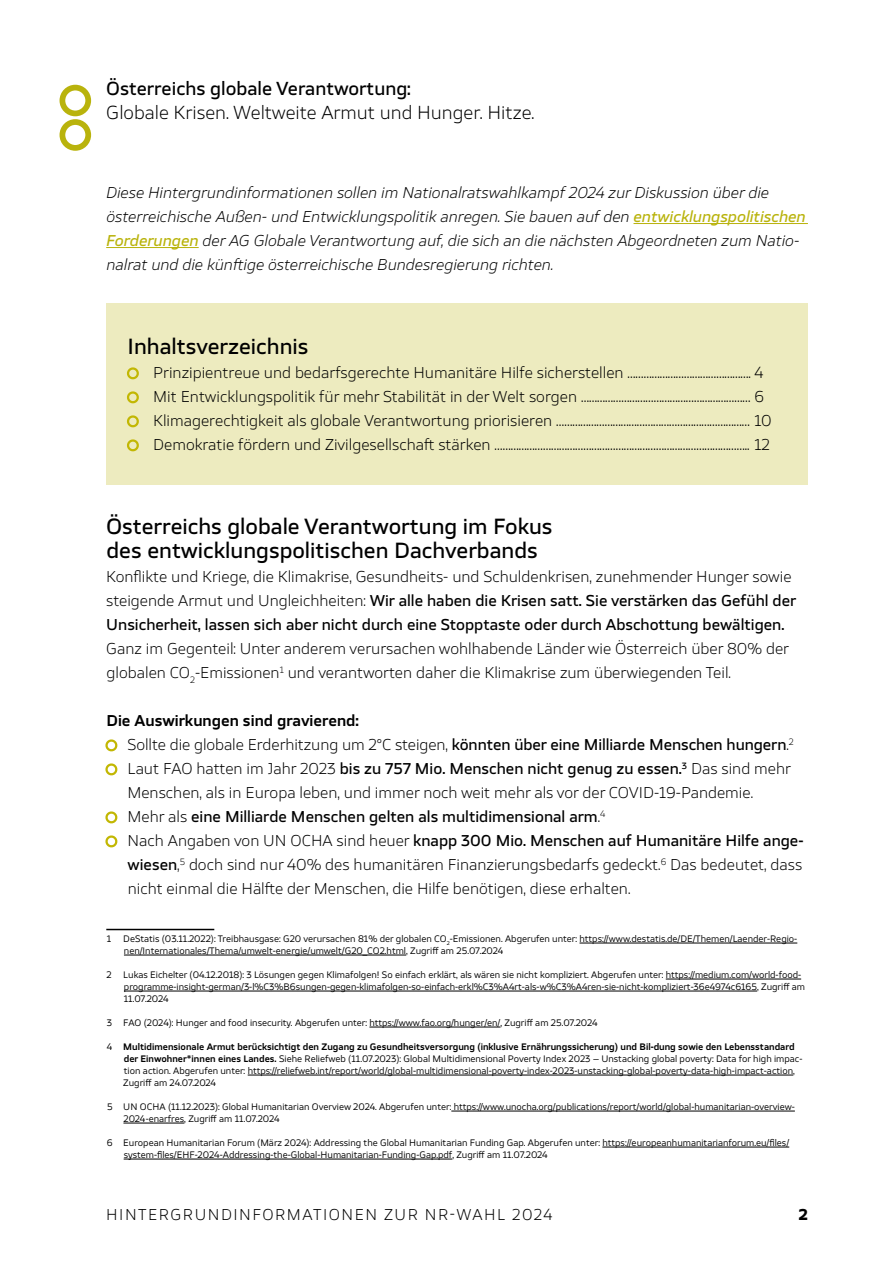
<style>
.page{position:relative;width:893px;height:1263px;background:#fff}
.page>*{position:absolute;margin:0;border:0;box-sizing:border-box;transform-origin:0 0}
._1_Headline_B{font:500 21px "TT Severs";color:#000}
.t1{font:300 18px "TT Severs";color:#000}
.t2{font:500 18px "TT Severs";color:#000}
._2_Text_normal{font:300 15px/24px "TT Severs";color:#000}
.TOC_body_text{font:300 15px "TT Severs";color:#000}
._2_Text_normal-2{font:italic 300 15px/24px "TT Severs";color:#000}
._2_Text_Aufzählung_1__Ebene{font:300 15px "TT Severs";letter-spacing:-.005em;color:#000}
._2_Text_normal-3{font:500 15px "TT Severs";color:#000}
._2_Text_normal-4{font:300 15px "TT Severs";letter-spacing:.1em;color:#000}
._2_Text_normal-5{font:600 15px "TT Severs";color:#000}
.t3{font:700 15px "TT Severs";color:#000}
._3_Fussnote{font:9px/12px "TT Severs";color:#000}
.s1{font-weight:500;color:#b9b30c}
.s2{color:#c2b703}
.s3{font-weight:500}
.s4{font-weight:300}
.s5{font-weight:600}
</style>
<div class="page">
<div style="left:60px;top:85px;width:31px;height:31px;border:6px solid #b9b30c;border-radius:50%"></div>
<div style="left:60px;top:119px;width:31px;height:32px;border:6px solid #b9b30c;border-radius:50%"></div>
<hr style="left:633px;top:223px;width:175px;height:1px;background:#b9b30c">
<hr style="left:106px;top:247px;width:93px;height:1px;background:#b9b30c">
<hr style="left:106px;top:929px;width:108px;height:1px;background:#000">
<hr style="left:579px;top:943px;width:218px;height:1px;background:#000">
<hr style="left:124px;top:955px;width:282px;height:1px;background:#000">
<hr style="left:666px;top:979px;width:135px;height:1px;background:#000">
<hr style="left:124px;top:991px;width:633px;height:1px;background:#000">
<hr style="left:369px;top:1027px;width:131px;height:1px;background:#000">
<hr style="left:248px;top:1075px;width:545px;height:1px;background:#000">
<hr style="left:451px;top:1111px;width:344px;height:1px;background:#000">
<hr style="left:123px;top:1123px;width:61px;height:1px;background:#000">
<hr style="left:602px;top:1147px;width:187px;height:1px;background:#000">
<hr style="left:124px;top:1159px;width:328px;height:1px;background:#000">
<div style="left:106px;top:303px;width:702px;height:182px;background:#edebbf"></div>
<p class="t2" style="left:106px;top:77px;width:306px">Österreichs globale Verantwortung:</p>
<p class="t1" style="left:106px;top:101px;width:430px">Globale Krisen. Weltweite Armut und Hunger. Hitze.</p>
<p class="_2_Text_normal-2" style="left:106px;top:180px;width:701px">Diese Hintergrundinformationen sollen im Nationalratswahlkampf 2024 zur Diskussion über die österreichische Außen- und Entwicklungspolitik anregen. Sie bauen auf den <span class="s1">entwicklungspolitischen Forderungen</span> der AG Globale Verantwortung auf, die sich an die nächsten Abgeordneten zum Natio&shy;nalrat und die künftige österreichische Bundesregierung richten.</p>
<p class="_1_Headline_B" style="left:128px;top:333px;width:182px">Inhaltsverzeichnis</p>
<p class="TOC_body_text" style="left:128px;top:363px;width:637px"><span class="s2">●</span> Prinzipientreue und bedarfsgerechte Humanitäre Hilfe sicherstellen .............................................. 4</p>
<p class="TOC_body_text" style="left:128px;top:387px;width:638px"><span class="s2">●</span> Mit Entwicklungspolitik für mehr Stabilität in der Welt sorgen ............................................................... 6</p>
<p class="TOC_body_text" style="left:128px;top:411px;width:645px"><span class="s2">●</span> Klimagerechtigkeit als globale Verantwortung priorisieren ........................................................................ 10</p>
<p class="TOC_body_text" style="left:128px;top:435px;width:644px"><span class="s2">●</span> Demokratie fördern und Zivilgesellschaft stärken ............................................................................................... 12</p>
<p class="_1_Headline_B" style="left:106px;top:513px;width:448px">Österreichs globale Verantwortung im Fokus</p>
<p class="_1_Headline_B" style="left:107px;top:537px;width:433px">des entwicklungspolitischen Dachverbands</p>
<p class="_2_Text_normal" style="left:106px;top:564px;width:692px">Konflikte und Kriege, die Klimakrise, Gesundheits- und Schuldenkrisen, zunehmender Hunger sowie steigende Armut und Ungleichheiten: <span class="s3">Wir alle haben die Krisen satt. Sie verstärken das Gefühl der Unsicherheit, lassen sich aber nicht durch eine Stopptaste oder durch Abschottung bewältigen.<br></span>Ganz im Gegenteil: Unter anderem verursachen wohlhabende Länder wie Österreich über 80% der globalen CO<sub>2</sub>-Emissionen<sup>1</sup> und verantworten daher die Klimakrise zum überwiegenden Teil.</p>
<p class="_2_Text_normal-5" style="left:106px;top:711px;width:254px">Die Auswirkungen sind gravierend:</p>
<p class="_2_Text_Aufzählung_1__Ebene" style="left:106px;top:735px;width:689px"><span class="s2">●</span> Sollte die globale Erderhitzung um 2°C steigen, <span class="s3">könnten über eine Milliarde Menschen hungern</span>.<sup>2</sup></p>
<p class="_2_Text_normal" style="left:127px;top:756px;width:665px;text-indent:-21px"><span class="s2">●</span> Laut FAO hatten im Jahr 2023 <span class="s3">bis zu 757 Mio. Menschen nicht genug zu essen.</span><sup>3</sup> Das sind mehr<br>Menschen, als in Europa leben, und immer noch weit mehr als vor der COVID-19-Pandemie.</p>
<p class="_2_Text_normal-3" style="left:106px;top:807px;width:501px"><span class="s2">●</span> <span class="s4">Mehr als</span> eine Milliarde Menschen gelten als multidimensional arm<span class="s4">.</span><sup>4</sup></p>
<p class="_2_Text_normal" style="left:128px;top:828px;width:677px;text-align:justify;text-indent:-22px"><span class="s2">●</span> Nach Angaben von UN OCHA sind heuer <span class="s3">knapp 300 Mio. Menschen auf Humanitäre Hilfe ange&shy;wiesen</span>,<sup>5</sup> doch sind nur 40% des humanitären Finanzierungsbedarfs gedeckt.<sup>6</sup> Das bedeutet, dass nicht einmal die Hälfte der Menschen, die Hilfe benötigen, diese erhalten.</p>
<p class="_3_Fussnote" style="left:107px;top:933px;width:6px">1</p>
<p class="_3_Fussnote" style="left:123px;top:933px;width:675px">DeStatis (03.11.2022): Treibhausgase: G20 verursachen 81% der globalen CO<sub>2</sub>-Emissionen. Abgerufen unter: https://www.destatis.de/DE/Themen/Laender-Regio&shy;nen/Internationales/Thema/umwelt-energie/umwelt/G20_CO2.html, Zugriff am 25.07.2024</p>
<p class="_3_Fussnote" style="left:106px;top:969px;width:7px">2</p>
<p class="_3_Fussnote" style="left:123px;top:969px;width:683px">Lukas Eichelter (04.12.2018): 3 Lösungen gegen Klimafolgen! So einfach erklärt, als wären sie nicht kompliziert. Abgerufen unter: https://medium.com/world-food&shy;programme-insight-german/3-l%C3%B6sungen-gegen-klimafolgen-so-einfach-erkl%C3%A4rt-als-w%C3%A4ren-sie-nicht-kompliziert-36e4974c6165, Zugriff am<br>11.07.2024</p>
<p class="_3_Fussnote" style="left:107px;top:1017px;width:7px">3</p>
<p class="_3_Fussnote" style="left:123px;top:1017px;width:476px">FAO (2024): Hunger and food insecurity. Abgerufen unter: https://www.fao.org/hunger/en/, Zugriff am 25.07.2024</p>
<p class="_3_Fussnote" style="left:123px;top:1041px;width:681px;text-indent:-17px">4 <span class="s5">Multidimensionale Armut berücksichtigt den Zugang zu Gesundheitsversorgung (inklusive Ernährungssicherung) und Bil-dung sowie den Lebensstandard der Einwohner*innen eines Landes.</span> Siehe Reliefweb (11.07.2023): Global Multidimensional Poverty Index 2023 – Unstacking global poverty: Data for high impac&shy;tion action. Abgerufen unter: https://reliefweb.int/report/world/global-multidimensional-poverty-index-2023-unstacking-global-poverty-data-high-impact-action, Zugriff am 24.07.2024</p>
<p class="_3_Fussnote" style="left:123px;top:1101px;width:673px;text-indent:-16px">5 UN OCHA (11.12.2023): Global Humanitarian Overview 2024. Abgerufen unter: https://www.unocha.org/publications/report/world/global-humanitarian-overview-<br>2024-enarfres, Zugriff am 11.07.2024</p>
<p class="_3_Fussnote" style="left:124px;top:1137px;width:667px;text-indent:-17px">6 European Humanitarian Forum (März 2024): Addressing the Global Humanitarian Funding Gap. Abgerufen unter: https://europeanhumanitarianforum.eu/files/ system-files/EHF-2024-Addressing-the-Global-Humanitarian-Funding-Gap.pdf, Zugriff am 11.07.2024</p>
<p class="_2_Text_normal-4" style="left:106px;top:1205px;width:448px">HINTERGRUNDINFORMATIONEN ZUR NR-WAHL 2024</p>
<p class="t3" style="left:798px;top:1205px;width:11px">2</p>
</div>
